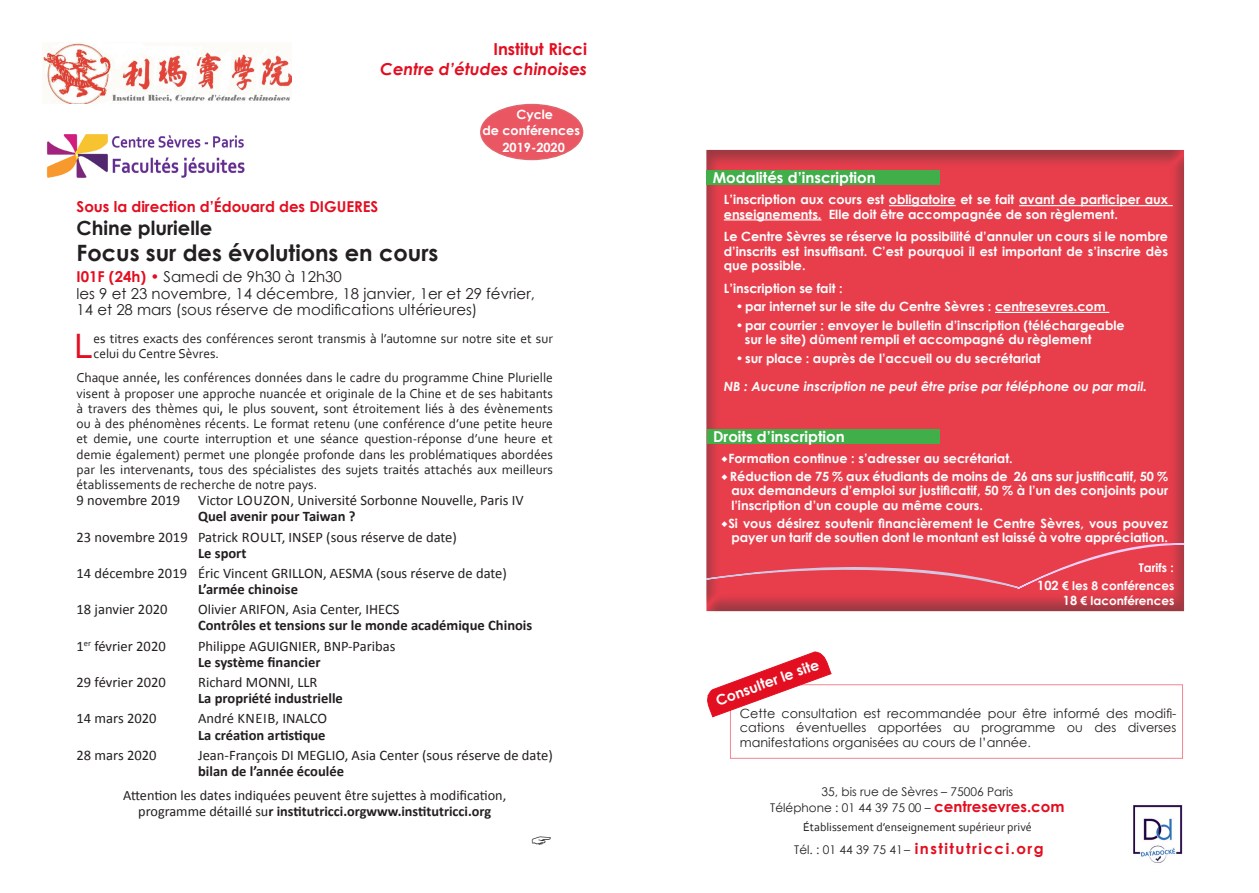
<style>
.page{position:relative;width:1259px;height:893px;background:#fff}
.page>*{position:absolute;margin:0;border:0;box-sizing:border-box;transform-origin:0 0}
.Labeur{font:36.9px "Corbel";color:#e30e20}
.Titre_cours{font:700 22.5px "Century Gothic";color:#231f20}
.Titre_cours-2{font:700 19.5px "Century Gothic";color:#231f20}
.t1{font:italic 700 16.5px "Century Gothic";color:#e30e20}
.t2{font:700 16.5px "Century Gothic";color:#e30e20}
.Titre_cours-3{font:15px/16.5px "Century Gothic";color:#231f20}
.Corps_de_texte{font:700 15px "Century Gothic";color:#fff}
.Nom_prof{font:700 15px "Century Gothic";color:#e30e20}
.Nom_prof-2{font:700 15px "Century Gothic";letter-spacing:.1em;color:#e30e20}
.t3{font:14.55px/16px "Calibri";color:#231f20}
.t4{font:700 14.55px "Calibri";color:#231f20}
.t5{font:14.25px/15.9px "Calibri";color:#231f20;text-align:center}
.Labeur-2{font:700 14.25px "Century Gothic";color:#fff}
.Labeur-3{font:13.5px/15.3px "Corbel";color:#231f20}
.Labeur-4{font:700 12.75px/14.2px "Century Gothic";color:#fff}
.Corps_de_texte-2{font:700 12.75px/14.2px "Century Gothic";color:#fff;text-align:justify}
.Labeur-5{font:12.75px/14.2px "Century Gothic";color:#231f20;text-align:justify}
.Labeur-6{font:italic 700 12.75px "Century Gothic";color:#fff}
.t6{font:12px "Century Gothic";color:#231f20}
.ECTS_et_Tarif{font:700 12px "Century Gothic";color:#fff}
.t7{font:12px "Corbel";color:#231f20}
.s1{font-weight:700;color:#e30e20}
.s2{font-weight:700}
.s3{font-size:12.75px}
.s4{color:#652d91}
.s5{font-weight:700;font-size:15px;color:#e30e20}
.s6{font-weight:400;font-size:12px;color:#231f20}
</style>
<div class="page">
<img style="left:43px;top:43px;width:248px;height:61px">
<img style="left:47px;top:134px;width:198px;height:44px">
<div style="left:730px;top:684px;width:453px;height:75px;border:1px solid #f18690"></div>
<svg style="left:707px;top:651px;width:125px;height:67px"></svg>
<div style="left:705px;top:149px;width:480px;height:464px;background:#231f20;opacity:.5"></div>
<div style="left:707px;top:429px;width:233px;height:15px;background:#40ae49"></div>
<hr style="left:889px;top:205px;width:66px;height:1px;background:#fff">
<hr style="left:1019px;top:205px;width:153px;height:1px;background:#fff">
<hr style="left:724px;top:219px;width:97px;height:1px;background:#fff">
<hr style="left:995px;top:312px;width:114px;height:1px;background:#fff">
<div style="left:707px;top:170px;width:233px;height:15px;background:#40ae49"></div>
<svg style="left:705px;top:537px;width:480px;height:53px;background:#e64655"></svg>
<img style="left:1133px;top:805px;width:50px;height:58px">
<div style="left:481px;top:105px;width:101px;height:54px;background:#eb5663;border-radius:50%"></div>
<div style="left:480px;top:104px;width:103px;height:56px;border:2px solid #d1232a;border-radius:50%"></div>
<svg style="left:721px;top:456px;width:6px;height:6px"></svg>
<svg style="left:721px;top:474px;width:6px;height:6px"></svg>
<svg style="left:721px;top:521px;width:6px;height:6px"></svg>
<p class="t2" style="left:493px;top:37px;width:95px">Institut Ricci</p>
<p class="t1" style="left:380px;top:56px;width:208px">Centre d’études chinoises</p>
<p class="Corps_de_texte-2" style="left:516px;top:106px;width:38px">Cycle</p>
<p class="Corps_de_texte-2" style="left:502px;top:140px;width:64px">2019-2020</p>
<p class="Corps_de_texte-2" style="left:482px;top:123px;width:99px">de conférences</p>
<p class="Nom_prof" style="left:77px;top:195px;width:303px">Sous la direction d’Édouard des DIGUERES</p>
<p class="Titre_cours-2" style="left:77px;top:213px;width:137px">Chine plurielle</p>
<p class="Titre_cours" style="left:77px;top:236px;width:363px">Focus sur des évolutions en cours</p>
<p class="Titre_cours-3" style="left:77px;top:268px;width:267px"><span class="s1">I01F (24h) •</span> Samedi de 9h30 à 12h30</p>
<p class="Titre_cours-3" style="left:77px;top:285px;width:460px">les 9 et 23 novembre, 14 décembre, 18 janvier, 1er et 29 février,<br>14 et 28 mars (sous réserve de modifications ultérieures)</p>
<p class="Labeur" style="left:74px;top:323px;width:21px">L</p>
<p class="Labeur-3" style="left:93px;top:331px;width:461px">es titres exacts des conférences seront transmis à l’automne sur notre site et sur celui du Centre Sèvres.</p>
<p class="Labeur-3" style="left:77px;top:370px;width:478px;text-align:justify">Chaque année, les conférences données dans le cadre du programme Chine Plurielle visent à proposer une approche nuancée et originale de la Chine et de ses habitants à travers des thèmes qui, le plus souvent, sont étroitement liés à des évènements ou à des phénomènes récents. Le format retenu (une conférence d’une petite heure et demie, une courte interruption et une séance question-réponse d’une heure et demie également) permet une plongée profonde dans les problématiques abordées par les intervenants, tous des spécialistes des sujets traités attachés aux meilleurs établissements de recherche de notre pays.</p>
<p class="t3" style="left:198px;top:493px;width:327px;text-indent:-122px">9 novembre 2019 Victor LOUZON, Université Sorbonne Nouvelle, Paris IV<br><span class="s2">Quel avenir pour Taiwan ?</span></p>
<p class="t3" style="left:198px;top:529px;width:260px;text-indent:-122px">23 novembre 2019 Patrick ROULT, INSEP (sous réserve de date)<br><span class="s2">Le sport</span></p>
<p class="t3" style="left:77px;top:565px;width:432px">14 décembre 2019 Éric Vincent GRILLON, AESMA (sous réserve de date)</p>
<p class="t4" style="left:198px;top:580px;width:101px">L’armée chinoise</p>
<p class="t3" style="left:77px;top:602px;width:92px">18 janvier 2020</p>
<p class="t3" style="left:198px;top:602px;width:203px">Olivier ARIFON, Asia Center, IHECS</p>
<p class="t4" style="left:198px;top:616px;width:336px">Contrôles et tensions sur le monde académique Chinois</p>
<p class="t3" style="left:77px;top:638px;width:91px">1<sup>er</sup> février 2020</p>
<p class="t3" style="left:198px;top:638px;width:199px">Philippe AGUIGNIER, BNP-Paribas</p>
<p class="t4" style="left:198px;top:653px;width:124px">Le système financier</p>
<p class="t3" style="left:77px;top:674px;width:91px">29 février 2020</p>
<p class="t3" style="left:198px;top:674px;width:121px">Richard MONNI, LLR</p>
<p class="t4" style="left:198px;top:689px;width:146px">La propriété industrielle</p>
<p class="t3" style="left:77px;top:711px;width:81px">14 mars 2020</p>
<p class="t3" style="left:198px;top:711px;width:131px">André KNEIB, INALCO</p>
<p class="t4" style="left:198px;top:725px;width:129px">La création artistique</p>
<p class="t3" style="left:77px;top:747px;width:81px">28 mars 2020</p>
<p class="t3" style="left:198px;top:747px;width:356px">Jean-François DI MEGLIO, Asia Center (sous réserve de date)</p>
<p class="t4" style="left:198px;top:762px;width:148px">bilan de l’année écoulée</p>
<p class="t5" style="left:123px;top:788px;width:384px">Attention les dates indiquées peuvent être sujettes à modification, programme détaillé su<span class="s2">r institutricci.orgwww.institutricci.org</span></p>
<p class="Corps_de_texte" style="left:713px;top:166px;width:164px">Modalités d’inscription</p>
<p class="Labeur-4" style="left:724px;top:192px;width:446px">L’inscription aux cours est obligatoire et se fait avant de participer aux enseignements. Elle doit être accompagnée de son règlement.</p>
<p class="Labeur-4" style="left:724px;top:229px;width:446px;text-align:justify">Le Centre Sèvres se réserve la possibilité d’annuler un cours si le nombre d’inscrits est insuffisant. C’est pourquoi il est important de s’inscrire dès que possible.</p>
<p class="Labeur-4" style="left:724px;top:280px;width:120px">L’inscription se fait :</p>
<p class="Labeur-4" style="left:736px;top:299px;width:371px">•par internet sur le site du Centre Sèvres : centresevres.com</p>
<p class="Labeur-4" style="left:736px;top:317px;width:390px">•par courrier : envoyer le bulletin d’inscription (téléchargeable</p>
<p class="Labeur-4" style="left:745px;top:332px;width:348px">sur le site) dûment rempli et accompagné du règlement</p>
<p class="Labeur-4" style="left:736px;top:350px;width:306px">•sur place : auprès de l’accueil ou du secrétariat</p>
<p class="Labeur-6" style="left:724px;top:377px;width:425px">NB : Aucune inscription ne peut être prise par téléphone ou par mail.</p>
<p class="Corps_de_texte" style="left:713px;top:425px;width:133px">Droits d’inscription</p>
<p class="Corps_de_texte-2" style="left:728px;top:450px;width:286px">Formation continue : s’adresser au secrétariat.</p>
<p class="Corps_de_texte-2" style="left:730px;top:469px;width:440px">Réduction de 75 % aux étudiants de moins de 26 ans sur justificatif, 50 % aux demandeurs d’emploi sur justificatif, 50 % à l’un des conjoints pour l’inscription d’un couple au même cours.</p>
<p class="Corps_de_texte-2" style="left:728px;top:516px;width:441px">Si vous désirez soutenir financièrement le Centre Sèvres, vous pouvez payer un tarif de soutien dont le montant est laissé à votre appréciation.</p>
<p class="ECTS_et_Tarif" style="left:1138px;top:559px;width:37px">Tarifs :</p>
<p class="Labeur-2" style="left:713px;top:690px;width:110px;rotate:-20deg">Consulter le site</p>
<p class="ECTS_et_Tarif" style="left:1037px;top:576px;width:139px"><span class="s3">102</span> € les 8 conférences</p>
<p class="ECTS_et_Tarif" style="left:1063px;top:591px;width:113px"><span class="s3">18</span> € laconférences</p>
<p class="Labeur-5" style="left:740px;top:706px;width:438px">Cette consultation est recommandée pour être informé des modifi&shy;cations éventuelles apportées au programme ou des diverses manifestations organisées au cours de l’année<span class="s4">.</span></p>
<p class="t6" style="left:821px;top:783px;width:193px">35, bis rue de Sèvres – 75006 Paris</p>
<p class="t6" style="left:770px;top:799px;width:296px">Téléphone : 01 44 39 75 00 – <span class="s5">centresevres.com</span></p>
<p class="t7" style="left:803px;top:819px;width:230px">Établissement d’enseignement supérieur privé</p>
<p class="Nom_prof-2" style="left:794px;top:837px;width:251px"><span class="s6">Tél. : 01 44 39 75 41–</span> institutricci.org</p>
</div>
